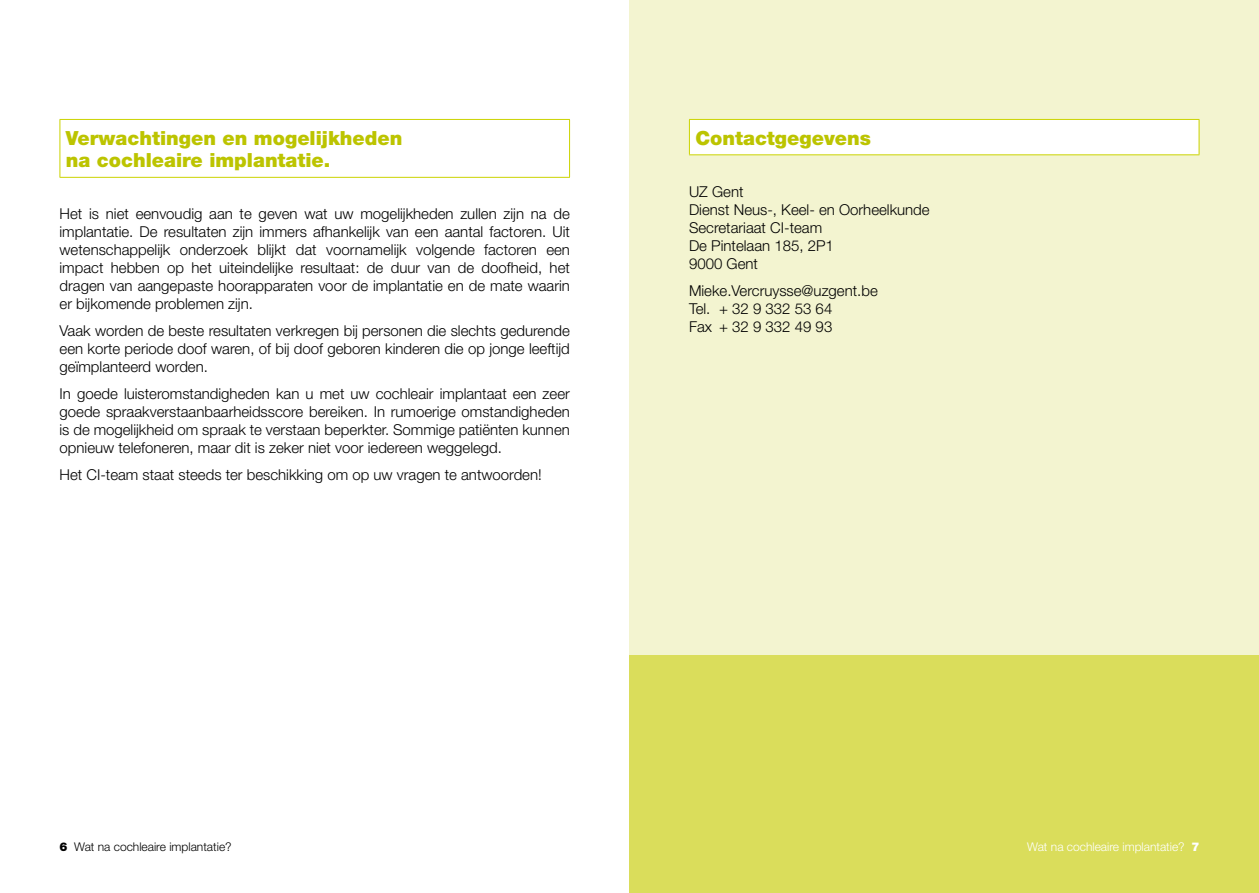
<style>
.page{position:relative;width:1259px;height:893px;background:#fff}
.page>*{position:absolute;margin:0;border:0;box-sizing:border-box;transform-origin:0 0}
.t1{font:900 19.5px/22.5px "Helvetica Neue LT";color:#bcc400}
.t2{font:300 15px/18px "Helvetica Neue LT";color:#000;text-align:justify}
.t3{font:300 12px "Helvetica Neue LT";color:#000}
.t4{font:300 12px "Helvetica Neue LT";color:#fff}
.s1{font-weight:900}
</style>
<div class="page">
<div style="left:629px;top:0;width:630px;height:893px;background:#f3f4d0"></div>
<hr style="left:60px;top:119px;width:510px;height:1px;background:#cbd300">
<hr style="left:60px;top:120px;width:1px;height:57px;background:#cbd300">
<hr style="left:569px;top:120px;width:1px;height:57px;background:#cbd300">
<hr style="left:60px;top:177px;width:510px;height:1px;background:#cbd300">
<div style="left:689px;top:119px;width:510px;height:36px;background:#fff"></div>
<hr style="left:689px;top:119px;width:510px;height:1px;background:#cbd300">
<hr style="left:689px;top:120px;width:1px;height:34px;background:#cbd300">
<hr style="left:1198px;top:120px;width:1px;height:34px;background:#cbd300">
<hr style="left:689px;top:154px;width:510px;height:1px;background:#cbd300">
<div style="left:629px;top:655px;width:630px;height:238px;background:#dadd5b"></div>
<h1 class="t1" style="left:66px;top:126px;width:338px">Verwachtingen en mogelijkheden na cochleaire implantatie.</h1>
<p class="t2" style="left:60px;top:204px;width:512px">Het is niet eenvoudig aan te geven wat uw mogelijkheden zullen zijn na de implantatie. De resultaten zijn immers afhankelijk van een aantal factoren. Uit wetenschappelijk onderzoek blijkt dat voornamelijk volgende factoren een impact hebben op het uiteindelijke resultaat: de duur van de doofheid, het dragen van aangepaste hoorapparaten voor de implantatie en de mate waarin er bijkomende problemen zijn.</p>
<p class="t2" style="left:60px;top:321px;width:512px">Vaak worden de beste resultaten verkregen bij personen die slechts gedurende een korte periode doof waren, of bij doof geboren kinderen die op jonge leeftijd geïmplanteerd worden.</p>
<p class="t2" style="left:60px;top:384px;width:512px">In goede luisteromstandigheden kan u met uw cochleair implantaat een zeer goede spraakverstaanbaarheidsscore bereiken. In rumoerige omstandigheden is de mogelijkheid om spraak te verstaan beperkter. Sommige patiënten kunnen opnieuw telefoneren, maar dit is zeker niet voor iedereen weggelegd.</p>
<p class="t2" style="left:60px;top:465px;width:484px">Het CI-team staat steeds ter beschikking om op uw vragen te antwoorden!</p>
<h1 class="t1" style="left:695px;top:126px;width:177px">Contactgegevens</h1>
<p class="t2" style="left:689px;top:182px;width:242px;text-align:left">UZ Gent<br>Dienst Neus-, Keel- en Oorheelkunde<br>Secretariaat CI-team<br>De Pintelaan 185, 2P1<br>9000 Gent</p>
<p class="t2" style="left:689px;top:281px;width:190px;text-align:left">Mieke.Vercruysse@uzgent.be<br>Tel. + 32 9 332 53 64<br>Fax + 32 9 332 49 93</p>
<p class="t3" style="left:60px;top:840px;width:174px"><span class="s1">6</span> Wat na cochleaire implantatie?</p>
<p class="t4" style="left:1027px;top:840px;width:174px">Wat na cochleaire implantatie? <span class="s1">7</span></p>
</div>
